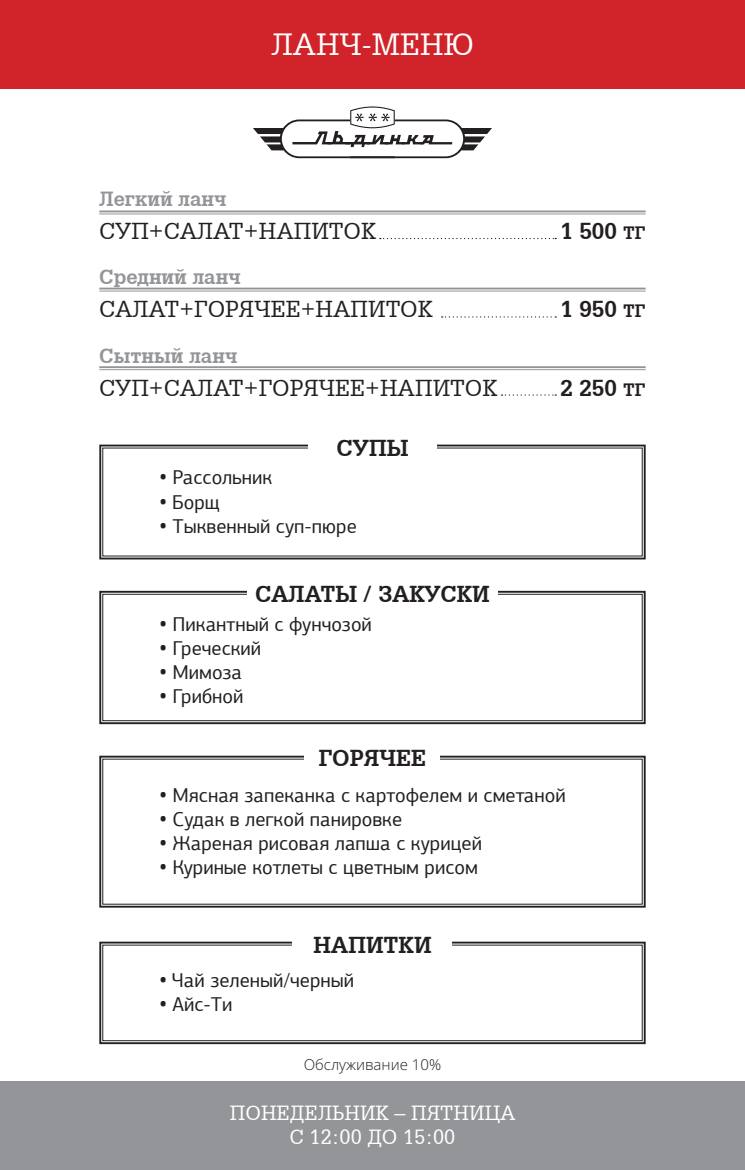
<style>
.page{position:relative;width:745px;height:1170px;background:#fff}
.page>*{position:absolute;margin:0;border:0;box-sizing:border-box;transform-origin:0 0}
.t1{font:30px "AG Gloria";color:#fff}
.t2{font:22.5px "AG Gloria";color:#231f20}
.t3{font:700 22.5px "AG Gloria";color:#231f20}
.t4{font:700 22.5px "AG Gloria";letter-spacing:-.02em;color:#231f20}
.t5{font:20px "PF Agora Sans Pro";color:#231f20}
.t6{font:20px/24px "AG Gloria";color:#fff;text-align:center}
.t7{font:700 20px "AG Gloria";color:#939598}
.t8{font:300 15px "Open Sans";color:#231f20}
.s1{font-size:17.5px}
.s2{font-family:"Open Sans";font-weight:600}
</style>
<div class="page">
<svg style="left:99px;top:444px;width:547px;height:116px"></svg>
<svg style="left:99px;top:590px;width:547px;height:135px"></svg>
<div style="left:102px;top:594px;width:540px;height:127px;border:1px solid #231f20"></div>
<svg style="left:99px;top:755px;width:547px;height:153px"></svg>
<svg style="left:99px;top:941px;width:547px;height:103px"></svg>
<div style="left:0;top:1px;width:744px;height:88px;background:#d1232a"></div>
<div style="left:0;top:1081px;width:744px;height:88px;background:#939598"></div>
<div style="left:308px;top:431px;width:128px;height:31px;background:#fff"></div>
<div style="left:247px;top:577px;width:250px;height:32px;background:#fff"></div>
<div style="left:304px;top:739px;width:136px;height:34px;background:#fff"></div>
<div style="left:293px;top:927px;width:159px;height:32px;background:#fff"></div>
<svg style="left:253px;top:106px;width:238px;height:52px"></svg>
<svg style="left:441px;top:316px;width:115px;height:1px"></svg>
<svg style="left:379px;top:238px;width:177px;height:1px"></svg>
<svg style="left:501px;top:394px;width:55px;height:1px"></svg>
<hr style="left:99px;top:210px;width:546px;height:2px;background:#939598">
<hr style="left:99px;top:214px;width:546px;height:1px;background:#939598">
<hr style="left:99px;top:287px;width:546px;height:2px;background:#939598">
<hr style="left:99px;top:291px;width:546px;height:1px;background:#939598">
<hr style="left:99px;top:366px;width:546px;height:2px;background:#939598">
<hr style="left:99px;top:369px;width:546px;height:1px;background:#939598">
<h1 class="t1" style="left:271px;top:27px;width:204px">ЛАНЧ-МЕНЮ</h1>
<p class="t7" style="left:99px;top:187px;width:129px">Легкий ланч</p>
<p class="t2" style="left:99px;top:218px;width:278px">СУП+САЛАТ+НАПИТОК</p>
<p class="t7" style="left:99px;top:265px;width:143px">Средний ланч</p>
<p class="t3" style="left:560px;top:218px;width:86px">1 500 <span class="s1">ТГ</span></p>
<p class="t2" style="left:99px;top:296px;width:335px">САЛАТ+ГОРЯЧЕЕ+НАПИТОК</p>
<p class="t3" style="left:560px;top:296px;width:86px">1 950 <span class="s1">ТГ</span></p>
<p class="t7" style="left:99px;top:343px;width:139px">Сытный ланч</p>
<p class="t2" style="left:99px;top:375px;width:399px">СУП+САЛАТ+ГОРЯЧЕЕ+НАПИТОК</p>
<p class="t3" style="left:560px;top:375px;width:86px">2 250 <span class="s1">ТГ</span></p>
<p class="t3" style="left:336px;top:435px;width:73px">СУПЫ</p>
<p class="t5" style="left:159px;top:469px;width:114px"><span class="s2">•</span> Рассольник</p>
<p class="t5" style="left:159px;top:493px;width:61px"><span class="s2">•</span> Борщ</p>
<p class="t5" style="left:159px;top:517px;width:199px"><span class="s2">•</span> Тыквенный суп-пюре</p>
<p class="t4" style="left:255px;top:581px;width:236px">САЛАТЫ / ЗАКУСКИ</p>
<p class="t5" style="left:159px;top:616px;width:214px"><span class="s2">•</span> Пикантный с фунчозой</p>
<p class="t5" style="left:159px;top:640px;width:103px"><span class="s2">•</span> Греческий</p>
<p class="t5" style="left:159px;top:664px;width:84px"><span class="s2">•</span> Мимоза</p>
<p class="t5" style="left:159px;top:688px;width:85px"><span class="s2">•</span> Грибной</p>
<p class="t3" style="left:318px;top:744px;width:109px">ГОРЯЧЕЕ</p>
<p class="t5" style="left:159px;top:786px;width:407px"><span class="s2">•</span> Мясная запеканка с картофелем и сметаной</p>
<p class="t5" style="left:159px;top:810px;width:244px"><span class="s2">•</span> Судак в легкой панировке</p>
<p class="t5" style="left:159px;top:834px;width:324px"><span class="s2">•</span> Жареная рисовая лапша с курицей</p>
<p class="t5" style="left:159px;top:858px;width:320px"><span class="s2">•</span> Куриные котлеты с цветным рисом</p>
<p class="t3" style="left:313px;top:931px;width:119px">НАПИТКИ</p>
<p class="t5" style="left:159px;top:972px;width:196px"><span class="s2">•</span> Чай зеленый/черный</p>
<p class="t5" style="left:159px;top:996px;width:74px"><span class="s2">•</span> Айс-Ти</p>
<p class="t8" style="left:303px;top:1053px;width:139px">Обслуживание 10%</p>
<p class="t6" style="left:230px;top:1099px;width:287px">ПОНЕДЕЛЬНИК – ПЯТНИЦА<br>С 12:00 ДО 15:00</p>
</div>
